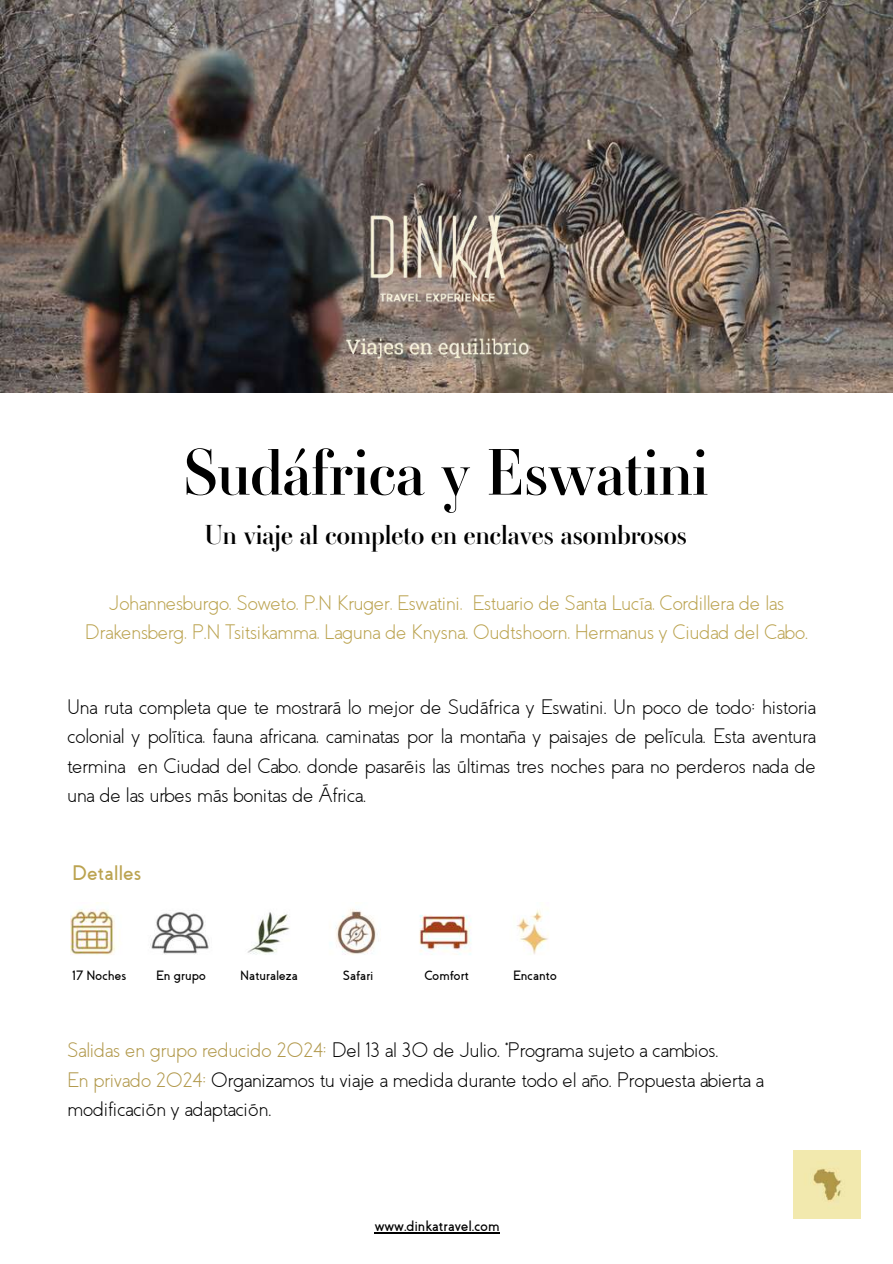
<style>
.page{position:relative;width:893px;height:1264px;background:#fff}
.page>*{position:absolute;margin:0;border:0;box-sizing:border-box;transform-origin:0 0}
.t1{font:64.5px "Ambroise";color:#000}
.t2{font:27px "Ambroise";color:#000}
.t3{font:300 21px/29.2px "Coves";color:#000;text-align:justify}
.t4{font:300 21px/29.2px "Coves";color:#bba350;text-align:center}
.t5{font:700 21px "Coves";color:#bba350}
.t6{font:700 15px "Coves";color:#000}
.t7{font:700 13.5px "Coves";color:#000}
.s1{color:#b1984a}
</style>
<div class="page">
<img style="left:0;top:0;width:892px;height:393px">
<img style="left:71px;top:902px;width:478px;height:53px">
<img style="left:793px;top:1150px;width:67px;height:68px">
<img style="left:333px;top:180px;width:208px;height:208px">
<hr style="left:375px;top:1232px;width:125px;height:1px;background:#000">
<h1 class="t1" style="left:183px;top:430px;width:526px">Sudáfrica y Eswatini</h1>
<p class="t2" style="left:205px;top:517px;width:483px">Un viaje al completo en enclaves asombrosos</p>
<p class="t4" style="left:85px;top:589px;width:724px">Johannesburgo, Soweto, P.N Kruger, Eswatini, Estuario de Santa Lucía, Cordillera de las<br>Drakensberg, P.N Tsitsikamma, Laguna de Knysna. Oudtshoorn, Hermanus y Ciudad del Cabo.</p>
<p class="t3" style="left:67px;top:692px;width:749px">Una ruta completa que te mostrará lo mejor de Sudáfrica y Eswatini. Un poco de todo: historia colonial y política, fauna africana, caminatas por la montaña y paisajes de película. Esta aventura termina en Ciudad del Cabo, donde pasaréis las últimas tres noches para no perderos nada de una de las urbes más bonitas de África.</p>
<p class="t5" style="left:72px;top:862px;width:71px">Detalles</p>
<p class="t7" style="left:72px;top:968px;width:56px">17 Noches</p>
<p class="t7" style="left:156px;top:968px;width:52px">En grupo</p>
<p class="t7" style="left:240px;top:968px;width:59px">Naturaleza</p>
<p class="t7" style="left:343px;top:968px;width:32px">Safari</p>
<p class="t7" style="left:424px;top:968px;width:46px">Comfort</p>
<p class="t7" style="left:513px;top:968px;width:45px">Encanto</p>
<p class="t3" style="left:67px;top:1036px;width:698px;text-align:left"><span class="s1">Salidas en grupo reducido 2024:</span> Del 13 al 30 de Julio. *Programa sujeto a cambios.<br><span class="s1">En privado 2024:</span> Organizamos tu viaje a medida durante todo el año. Propuesta abierta a modificación y adaptación.</p>
<p class="t6" style="left:375px;top:1218px;width:126px">www.dinkatravel.com</p>
</div>
